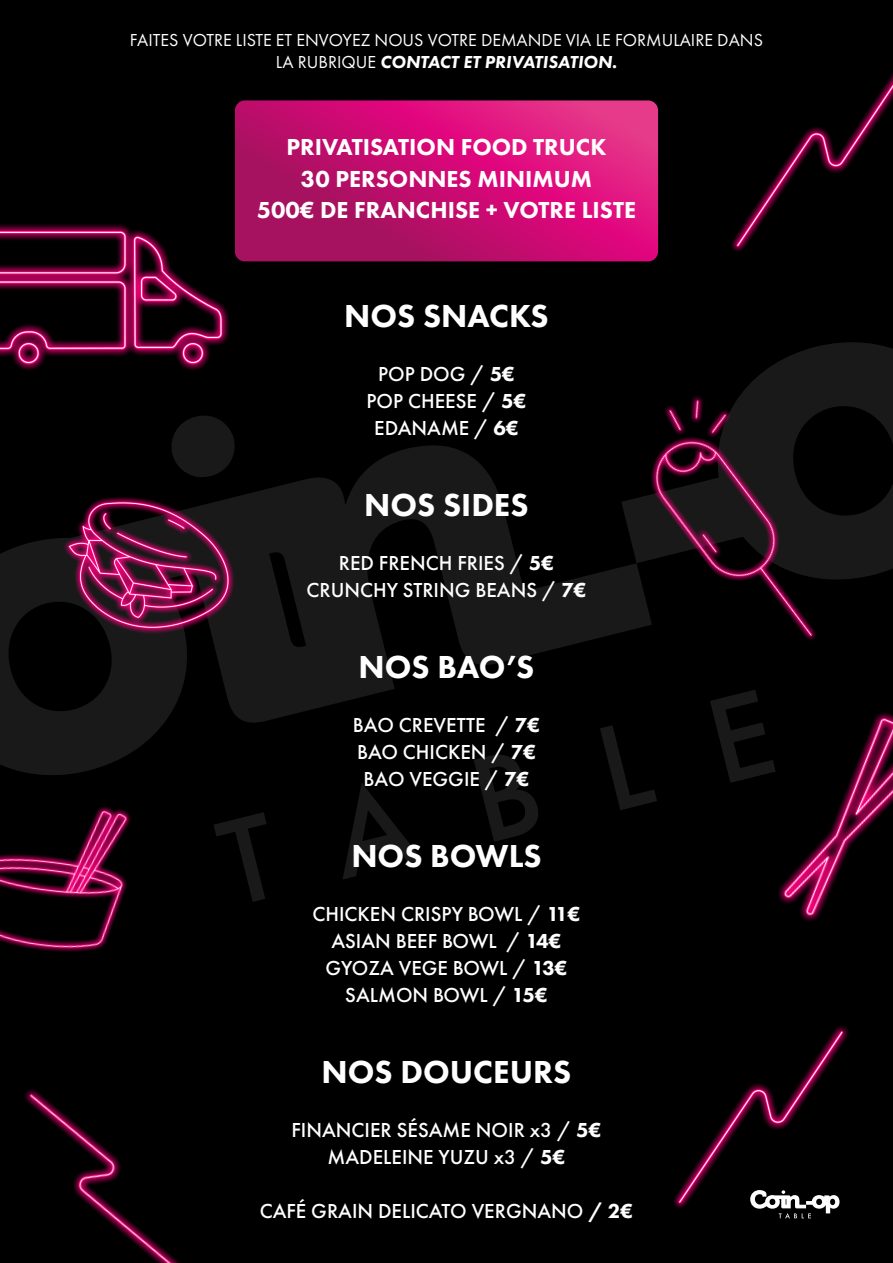
<style>
.page{position:relative;width:893px;height:1263px;background:#000}
.page>*{position:absolute;margin:0;border:0;box-sizing:border-box;transform-origin:0 0}
.t1{font:800 33px "Futura PT";color:#fff}
.t2{font:800 24px "Futura PT";color:#fff}
.t3{font:500 21px "Futura PT";color:#fff}
.t4{font:18px/21.6px "Futura PT";color:#fff;text-align:center}
.s1{font-weight:800;font-style:italic}
.s2{font-weight:800}
</style>
<div class="page">
<img style="left:673px;top:1038px;width:174px;height:181px">
<svg style="left:235px;top:100px;width:423px;height:161px;background:#ca1273"></svg>
<svg style="left:173px;top:423px;width:60px;height:15px"></svg>
<svg style="left:0;top:438px;width:604px;height:308px"></svg>
<svg style="left:784px;top:342px;width:109px;height:230px;fill:#191919"></svg>
<svg style="left:214px;top:812px;width:53px;height:90px"></svg>
<svg style="left:343px;top:783px;width:79px;height:96px"></svg>
<svg style="left:474px;top:755px;width:64px;height:87px"></svg>
<svg style="left:600px;top:725px;width:57px;height:85px"></svg>
<img style="left:604px;top:359px;width:280px;height:278px">
<img style="left:0;top:746px;width:140px;height:206px">
<img style="left:663px;top:612px;width:230px;height:426px">
<svg style="left:750px;top:1190px;width:89px;height:28px"></svg>
<img style="left:731px;top:73px;width:162px;height:179px">
<img style="left:24px;top:1089px;width:156px;height:174px">
<img style="left:17px;top:459px;width:256px;height:224px">
<img style="left:0;top:195px;width:274px;height:228px">
<p class="t4" style="left:130px;top:30px;width:634px">FAITES VOTRE LISTE ET ENVOYEZ NOUS VOTRE DEMANDE VIA LE FORMULAIRE DANS<br>LA RUBRIQUE <span class="s1">CONTACT ET PRIVATISATION.</span></p>
<p class="t2" style="left:286px;top:132px;width:321px">PRIVATISATION FOOD TRUCK</p>
<p class="t2" style="left:301px;top:164px;width:293px">30 PERSONNES MINIMUM</p>
<p class="t2" style="left:257px;top:195px;width:381px">500€ DE FRANCHISE + VOTRE LISTE</p>
<p class="t1" style="left:344px;top:295px;width:206px">NOS SNACKS</p>
<p class="t3" style="left:378px;top:361px;width:138px">POP DOG / <span class="s2">5€</span></p>
<p class="t3" style="left:366px;top:388px;width:161px">POP CHEESE / <span class="s2">5€</span></p>
<p class="t3" style="left:374px;top:415px;width:146px">EDANAME / <span class="s2">6€</span></p>
<p class="t1" style="left:364px;top:484px;width:166px">NOS SIDES</p>
<p class="t3" style="left:339px;top:550px;width:217px">RED FRENCH FRIES / <span class="s2">5€</span></p>
<p class="t3" style="left:306px;top:577px;width:282px">CRUNCHY STRING BEANS / <span class="s2">7€</span></p>
<p class="t1" style="left:359px;top:646px;width:177px">NOS BAO’S</p>
<p class="t3" style="left:353px;top:712px;width:189px">BAO CREVETTE / <span class="s2">7€</span></p>
<p class="t3" style="left:357px;top:739px;width:180px">BAO CHICKEN / <span class="s2">7€</span></p>
<p class="t3" style="left:364px;top:766px;width:167px">BAO VEGGIE / <span class="s2">7€</span></p>
<p class="t1" style="left:351px;top:835px;width:192px">NOS BOWLS</p>
<p class="t3" style="left:312px;top:901px;width:270px">CHICKEN CRISPY BOWL / <span class="s2">11€</span></p>
<p class="t3" style="left:332px;top:928px;width:231px">ASIAN BEEF BOWL / <span class="s2">14€</span></p>
<p class="t3" style="left:325px;top:955px;width:244px">GYOZA VEGE BOWL / <span class="s2">13€</span></p>
<p class="t3" style="left:345px;top:982px;width:204px">SALMON BOWL / <span class="s2">15€</span></p>
<p class="t1" style="left:322px;top:1051px;width:251px">NOS DOUCEURS</p>
<p class="t3" style="left:291px;top:1117px;width:311px">FINANCIER SÉSAME NOIR x3 / <span class="s2">5€</span></p>
<p class="t3" style="left:328px;top:1144px;width:239px">MADELEINE YUZU x3 / <span class="s2">5€</span></p>
<p class="t3" style="left:260px;top:1198px;width:375px">CAFÉ GRAIN DELICATO VERGNANO <span class="s2">/ 2€</span></p>
</div>
